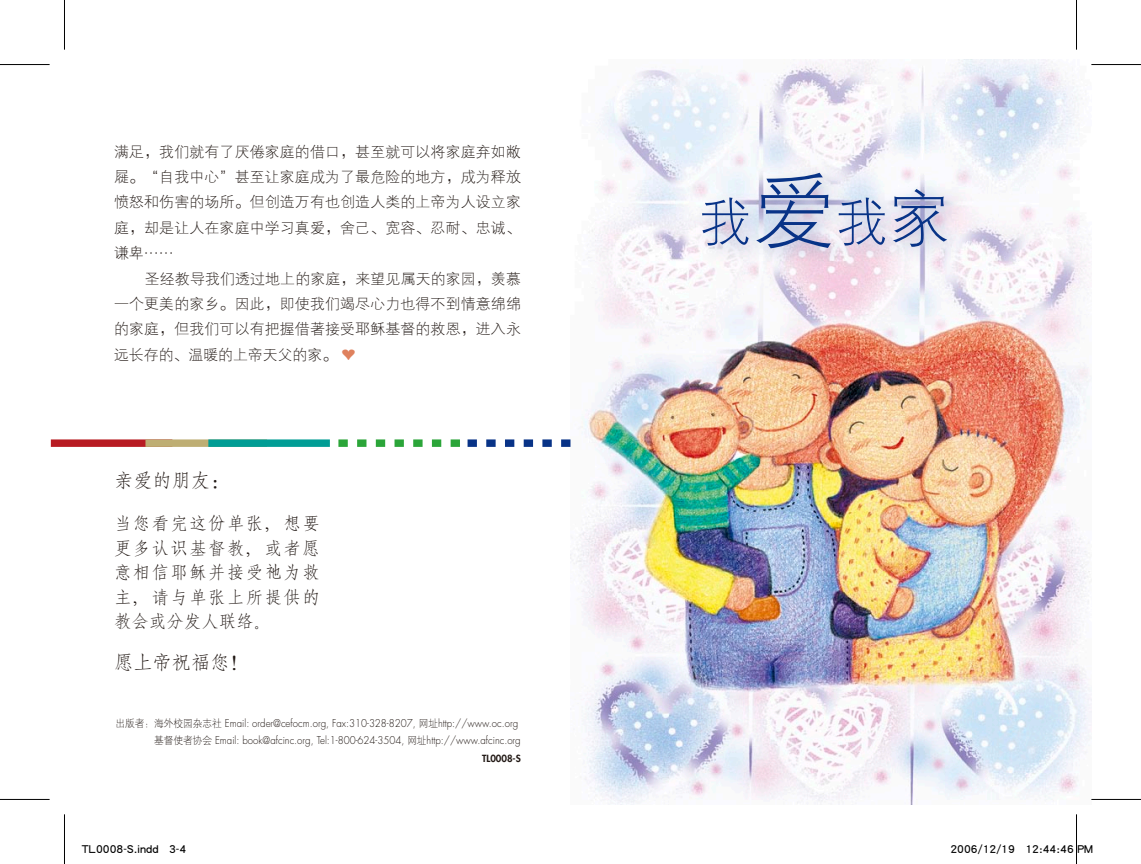
<style>
.page{position:relative;width:1141px;height:864px;background:#fff}
.page>*{position:absolute;margin:0;border:0;box-sizing:border-box;transform-origin:0 0}
.t1{font:52.5px "FZXDXJW GB1 0";color:#083387}
.t2{font:19.25px "FZFSJW GB1 0";color:#211814}
.t3{font:17.5px/24.5px "SIL Fang Song Reg Jian";letter-spacing:.075em;color:#211814;text-align:justify}
.t4{font:14.88px/25.4px "FZXDXJW GB1 0";letter-spacing:.015em;color:#211814;text-align:justify}
.t5{font:300 10.5px/17.5px "Futura Std";color:#211814;text-align:right;scale:.92 1}
.t6{font:10.5px "Li Hei Pro";color:#000}
.t7{font:800 9.62px "Futura Std";color:#211814}
.s1{font-family:"Monotype Sorts";color:#df815d}
.s2{font-family:"AR Fang Song B5";font-weight:500}
.s3{font-family:"FZXDXJW GB1 0";font-weight:400}
.s4{font-size:84px}
.s5{font-size:63px}
</style>
<div class="page">
<img style="left:570px;top:60px;width:521px;height:744px">
<div style="left:51px;top:439px;width:121px;height:7px;background:#b81b22"></div>
<div style="left:145px;top:439px;width:122px;height:7px;background:#beae73"></div>
<div style="left:208px;top:439px;width:122px;height:7px;background:#009d95"></div>
<svg style="left:338px;top:439px;width:122px;height:7px"></svg>
<svg style="left:468px;top:439px;width:102px;height:7px"></svg>
<div style="left:692px;top:160px;width:275px;height:112px;background:#083387;opacity:.4"></div>
<hr style="left:0;top:64px;width:50px;height:1px;background:#000">
<hr style="left:1091px;top:64px;width:50px;height:1px;background:#000">
<hr style="left:0;top:798px;width:50px;height:1px;background:#000">
<hr style="left:1091px;top:798px;width:50px;height:1px;background:#000">
<hr style="left:64px;top:0;width:1px;height:50px;background:#000">
<hr style="left:64px;top:814px;width:1px;height:49px;background:#000">
<hr style="left:1076px;top:0;width:1px;height:50px;background:#000">
<hr style="left:1076px;top:814px;width:1px;height:49px;background:#000">
<p class="t4" style="left:114px;top:139px;width:408px">满足，我们就有了厌倦家庭的借口，甚至就可以将家庭弃如敝屣。“自我中心”甚至让家庭成为了最危险的地方，成为释放愤怒和伤害的场所。但创造万有也创造人类的上帝为人设立家庭，却是让人在家庭中学习真爱，舍己、宽容、忍耐、忠诚、谦卑……</p>
<p class="t4" style="left:114px;top:266px;width:408px;text-indent:31px">圣经教导我们透过地上的家庭，来望见属天的家园，羡慕一个更美的家乡。因此，即使我们竭尽心力也得不到情意绵绵的家庭，但我们可以有把握借著接受耶稣基督的救恩，进入永远长存的、温暖的上帝天父的家。 <span class="s1">§</span></p>
<p class="t2" style="left:114px;top:470px;width:117px">亲爱的朋友：</p>
<p class="t3" style="left:114px;top:509px;width:207px">当您看完这份单张，想要更多认识基督教，或者愿意相信耶稣并接受<span class="s2">祂</span>为救主，请与单张上所提供的教会或分发人联络。</p>
<p class="t2" style="left:114px;top:652px;width:136px">愿上帝祝福您！</p>
<p class="t5" style="left:116px;top:714px;width:442px"><span class="s3">出版者：海外校园杂志社</span> Email: order@cefocm.org, Fax:310-328-8207, <span class="s3">网址</span>http://www.oc.org<span class="s3">基督使者协会</span> Email: book@afcinc.org, Tel:1-800-624-3504, <span class="s3">网址</span>http://www.afcinc.org</p>
<p class="t7" style="left:482px;top:752px;width:40px">TL0008-S</p>
<h1 class="t1" style="left:699px;top:194px;width:253px">我<span class="s4">爱</span>我<span class="s5">家</span></h1>
<p class="t6" style="left:82px;top:844px;width:106px">TL0008-S.indd 3-4</p>
<p class="t6" style="left:950px;top:844px;width:144px">2006/12/19 12:44:46 PM</p>
</div>
